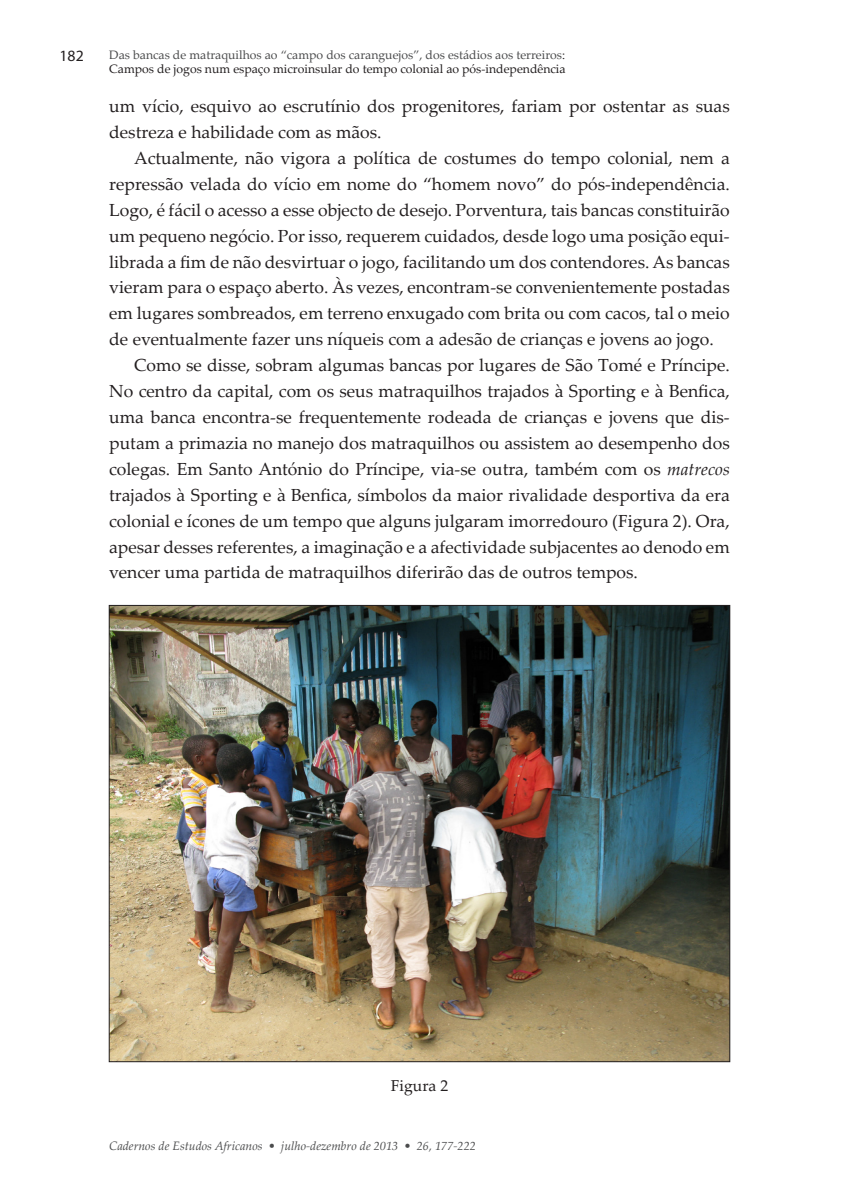
<style>
.page{position:relative;width:844px;height:1191px;background:#fff}
.page>*{position:absolute;margin:0;border:0;box-sizing:border-box;transform-origin:0 0}
.Estilo_de_párrafo_1{font:17.5px/25.9px "Palatino Linotype";color:#231f20;text-align:justify}
.Estilo_de_párrafo_1-2{font:15.75px "Palatino Linotype";color:#231f20}
.t1{font:15.75px "Myriad Pro";color:#231f20}
.t2{font:12.25px/14.7px "Palatino Linotype";color:#4b4c4d}
.t3{font:italic 12.25px "Palatino Linotype";color:#4b4c4d}
.s1{color:#231f20}
.s2{font-style:italic}
</style>
<div class="page">
<img style="left:111px;top:607px;width:617px;height:453px">
<p class="t1" style="left:60px;top:46px;width:26px">182</p>
<p class="t2" style="left:109px;top:47px;width:458px">Das bancas de matraquilhos ao “campo dos caranguejos”, dos estádios aos terreiros<span class="s1">:<br>Campos de jogos num espaço microinsular do tempo colonial ao pós-independência</span></p>
<p class="Estilo_de_párrafo_1" style="left:109px;top:92px;width:622px">um vício, esquivo ao escrutínio dos progenitores, fariam por ostentar as suas destreza e habilidade com as mãos.</p>
<p class="Estilo_de_párrafo_1" style="left:109px;top:144px;width:622px;text-indent:25px">Actualmente, não vigora a política de costumes do tempo colonial, nem a repressão velada do vício em nome do “homem novo” do pós-independência.<br>Logo, é fácil o acesso a esse objecto de desejo. Porventura, tais bancas constituirão um pequeno negócio. Por isso, requerem cuidados, desde logo uma posição equi&shy;librada a fim de não desvirtuar o jogo, facilitando um dos contendores. As bancas vieram para o espaço aberto. Às vezes, encontram-se convenientemente postadas em lugares sombreados, em terreno enxugado com brita ou com cacos, tal o meio de eventualmente fazer uns níqueis com a adesão de crianças e jovens ao jogo.</p>
<p class="Estilo_de_párrafo_1" style="left:109px;top:351px;width:622px;text-indent:25px">Como se disse, sobram algumas bancas por lugares de São Tomé e Príncipe.<br>No centro da capital, com os seus matraquilhos trajados à Sporting e à Benfica, uma banca encontra-se frequentemente rodeada de crianças e jovens que dis&shy;putam a primazia no manejo dos matraquilhos ou assistem ao desempenho dos colegas. Em Santo António do Príncipe, via-se outra, também com os <span class="s2">matrecos </span>trajados à Sporting e à Benfica, símbolos da maior rivalidade desportiva da era colonial e ícones de um tempo que alguns julgaram imorredouro (Figura 2). Ora, apesar desses referentes, a imaginação e a afectividade subjacentes ao denodo em vencer uma partida de matraquilhos diferirão das de outros tempos.</p>
<p class="Estilo_de_párrafo_1-2" style="left:390px;top:1074px;width:59px">Figura 2</p>
<p class="t3" style="left:109px;top:1137px;width:368px">Cadernos de Estudos Africanos • julho-dezembro de 2013 • 26, 177-222</p>
</div>
